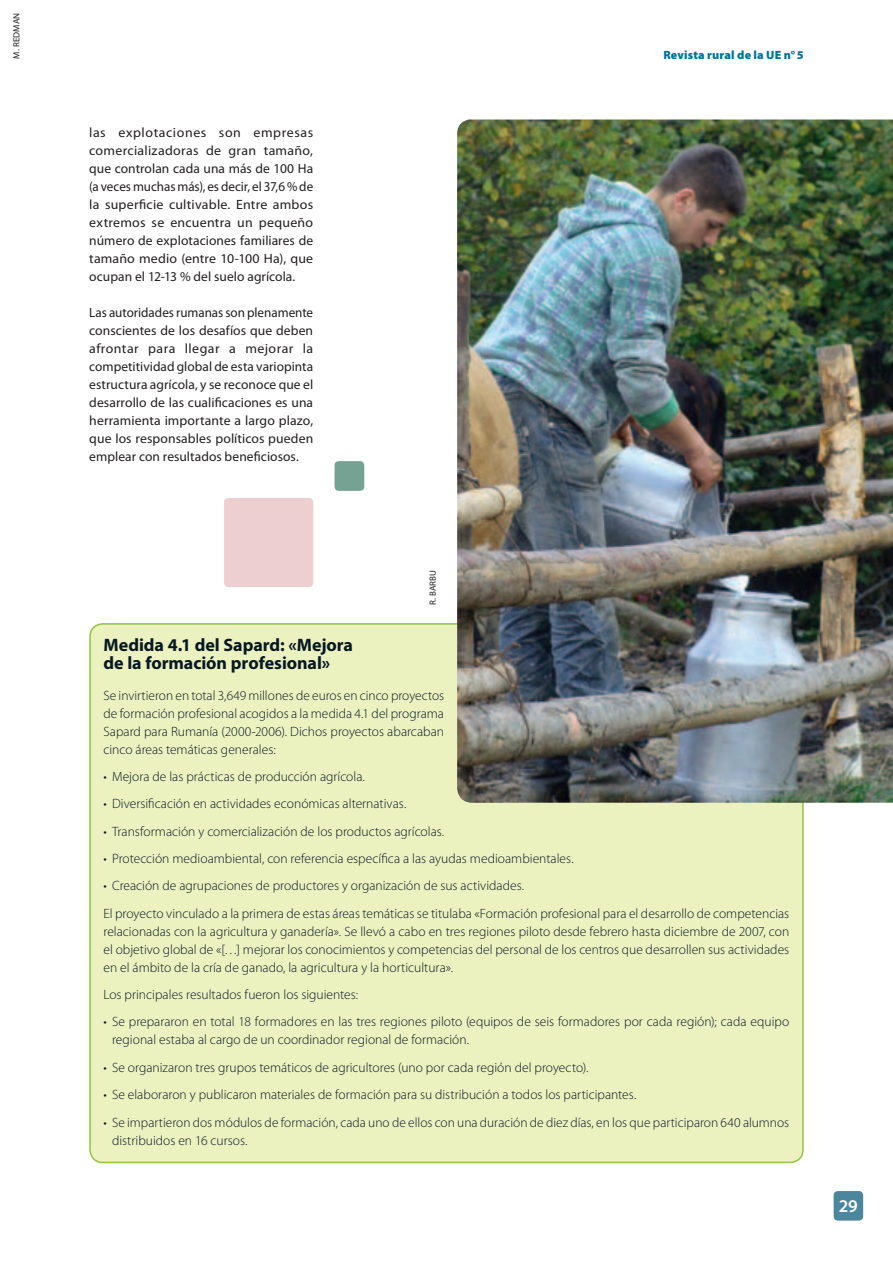
<style>
.page{position:relative;width:893px;height:1263px;background:#fff}
.page>*{position:absolute;margin:0;border:0;box-sizing:border-box;transform-origin:0 0}
.t1{font:700 18px/18px "Myriad Pro";letter-spacing:-.005em;color:#071822}
.t2{font:600 18px "Myriad Pro";color:#fff}
.t3{font:300 13.5px/18px "Myriad Pro";color:#071822}
.t4{font:13.5px/18px "Myriad Pro";letter-spacing:.005em;color:#231f20;text-align:justify}
.t5{font:900 12px "Myriad Pro";letter-spacing:.015em;color:#00749d}
.t6{font:9px "Myriad Pro";color:#231f20}
</style>
<div class="page">
<div style="left:834px;top:1191px;width:29px;height:29px;background:#4b869c;border-radius:4px"></div>
<div style="left:90px;top:624px;width:713px;height:538px;background:#ecf1c0;border-radius:13px"></div>
<img style="left:457px;top:119px;width:436px;height:684px">
<div style="left:224px;top:498px;width:89px;height:89px;background:#eecfd0;border-radius:4px"></div>
<div style="left:334px;top:461px;width:30px;height:30px;background:#76a294;border-radius:4px"></div>
<p class="t6" style="left:11px;top:59px;width:47px;rotate:-90deg">M. Redman</p>
<p class="t4" style="left:89px;top:123px;width:225px">las explotaciones son empresas comercializadoras de gran tamaño, que controlan cada una más de 100 Ha (a veces muchas más), es decir, el 37,6 % de la superficie cultivable. Entre ambos extremos se encuentra un pequeño número de explotaciones familiares de tamaño medio (entre 10-100 Ha), que ocupan el 12-13 % del suelo agrícola.</p>
<p class="t4" style="left:89px;top:303px;width:225px">Las autoridades rumanas son plenamente conscientes de los desafíos que deben afrontar para llegar a mejorar la competitividad global de esta variopinta estructura agrícola, y se reconoce que el desarrollo de las cualificaciones es una herramienta importante a largo plazo, que los responsables políticos pueden emplear con resultados beneficiosos.</p>
<p class="t5" style="left:663px;top:47px;width:142px">Revista rural de la UE n°5</p>
<p class="t6" style="left:427px;top:605px;width:37px;rotate:-90deg">R. Barbu</p>
<h1 class="t1" style="left:104px;top:635px;width:251px">Medida 4.1 del Sapard: «Mejora de la formación profesional»</h1>
<p class="t3" style="left:104px;top:686px;width:342px;text-align:justify">Se invirtieron en total 3,649 millones de euros en cinco proyectos de formación profesional acogidos a la medida 4.1 del programa Sapard para Rumanía (2000-2006). Dichos proyectos abarcaban cinco áreas temáticas generales:</p>
<p class="t3" style="left:104px;top:768px;width:263px">• Mejora de las prácticas de producción agrícola.</p>
<p class="t3" style="left:104px;top:795px;width:304px">• Diversificación en actividades económicas alternativas.</p>
<p class="t3" style="left:104px;top:822px;width:342px">• Transformación y comercialización de los productos agrícolas.</p>
<p class="t3" style="left:104px;top:850px;width:472px">• Protección medioambiental, con referencia específica a las ayudas medioambientales.</p>
<p class="t3" style="left:104px;top:872px;width:687px;line-height:27.3px">• Creación de agrupaciones de productores y organización de sus actividades.<br>El proyecto vinculado a la primera de estas áreas temáticas se titulaba «Formación profesional para el desarrollo de competencias</p>
<p class="t3" style="left:104px;top:922px;width:687px;text-align:justify">relacionadas con la agricultura y ganadería». Se llevó a cabo en tres regiones piloto desde febrero hasta diciembre de 2007, con el objetivo global de «[…] mejorar los conocimientos y competencias del personal de los centros que desarrollen sus actividades en el ámbito de la cría de ganado, la agricultura y la horticultura».</p>
<p class="t3" style="left:104px;top:986px;width:256px">Los principales resultados fueron los siguientes:</p>
<p class="t3" style="left:112px;top:1013px;width:679px;text-indent:-9px">• Se prepararon en total 18 formadores en las tres regiones piloto (equipos de seis formadores por cada región); cada equipo regional estaba al cargo de un coordinador regional de formación.</p>
<p class="t3" style="left:104px;top:1058px;width:486px">• Se organizaron tres grupos temáticos de agricultores (uno por cada región del proyecto).</p>
<p class="t3" style="left:104px;top:1086px;width:534px">• Se elaboraron y publicaron materiales de formación para su distribución a todos los participantes.</p>
<p class="t3" style="left:112px;top:1113px;width:679px;text-indent:-8px">• Se impartieron dos módulos de formación, cada uno de ellos con una duración de diez días, en los que participaron 640 alumnos distribuidos en 16 cursos.</p>
<h1 class="t2" style="left:839px;top:1194px;width:20px">29</h1>
</div>
